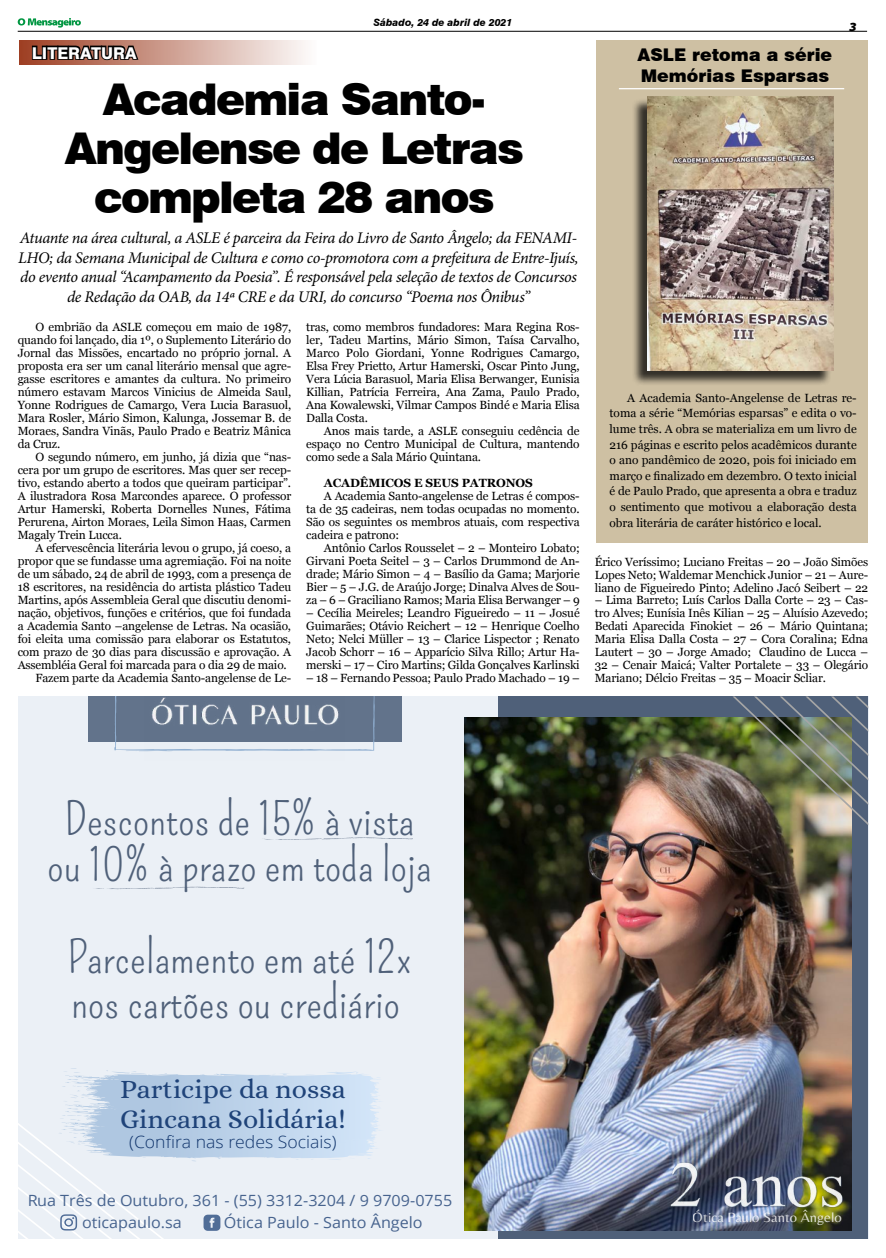
<style>
.page{position:relative;width:886px;height:1258px;background:#fff}
.page>*{position:absolute;margin:0;border:0;box-sizing:border-box;transform-origin:0 0}
.t1{font:44.25px/45.9px "Pompiere";color:#4f6079;text-align:center;scale:1.04 1}
.t2{font:900 43.75px/48.8px "Swiss 721 BT";letter-spacing:-.04em;color:#000;text-align:center}
.t3{font:26.62px/30px "Alice";color:#1f4379;scale:1.04 1}
.t4{font:900 17.5px/21px "Swiss 721 BT";color:#000}
.t5{font:300 16.88px "Open Sans";color:#12366d;scale:1.04 1}
.t6{font:italic 16.25px/19.5px "Minion Pro";letter-spacing:-.025em;color:#000;text-align:center}
.t7{font:800 16.25px "Swiss 721 BT";color:#fff}
.t8{font:15.5px/21.6px "Open Sans";color:#12366d;scale:1.04 1}
.t9{font:14px "Belleza";color:#fff;scale:1.04 1}
.t10{font:italic 900 semi-expanded 12.5px "Myriad Pro";color:#000}
.t11{font:11.88px/13px "Georgia";letter-spacing:-.01em;color:#000;text-align:justify}
.t12{font:700 11.88px "Georgia";letter-spacing:-.01em;color:#000}
.t13{font:italic 800 10px "Swiss 721 BT";color:#000}
</style>
<div class="page">
<hr style="left:18px;top:31px;width:849px;height:1px;background:#000">
<svg style="left:18px;top:18px;width:63px;height:10px"></svg>
<div style="left:18px;top:696px;width:850px;height:543px;background:#ebf0f6"></div>
<div style="left:498px;top:696px;width:370px;height:543px;background:#4f6079"></div>
<img style="left:464px;top:718px;width:388px;height:513px">
<img style="left:732px;top:696px;width:136px;height:129px">
<div style="left:88px;top:696px;width:314px;height:46px;background:#62738b"></div>
<svg style="left:114px;top:696px;width:261px;height:56px"></svg>
<svg style="left:264px;top:837px;width:149px;height:3px"></svg>
<svg style="left:95px;top:887px;width:149px;height:3px"></svg>
<svg style="left:64px;top:1068px;width:294px;height:8px"></svg>
<svg style="left:65px;top:1097px;width:293px;height:9px;background:#c0d4ea"></svg>
<svg style="left:18px;top:1115px;width:337px;height:124px"></svg>
<img style="left:669px;top:1133px;width:183px;height:98px">
<div style="left:19px;top:40px;width:297px;height:24px;background:linear-gradient(to right,#9d3e22,#fdfcfc)"></div>
<svg style="left:31px;top:44px;width:109px;height:18px;background:#42271f"></svg>
<div style="left:596px;top:40px;width:272px;height:502px;background:#cec0a3"></div>
<div style="left:631px;top:98px;width:200px;height:288px;background:#000;opacity:.75"></div>
<img style="left:647px;top:97px;width:187px;height:274px">
<hr style="left:619px;top:88px;width:225px;height:1px;background:#fff">
<p class="t13" style="left:373px;top:17px;width:140px">Sábado, 24 de abril de 2021</p>
<h3 class="t7" style="left:32px;top:43px;width:106px">LITERATURA</h3>
<h2 class="t2" style="left:65px;top:75px;width:461px">Academia Santo-<br>Angelense de Letras completa 28 anos</h2>
<p class="t6" style="left:18px;top:228px;width:562px">Atuante na área cultural, a ASLE é parceira da Feira do Livro de Santo Ângelo; da FENAMI-LHO; da Semana Municipal de Cultura e como co-promotora com a prefeitura de Entre-Ijuís, do evento anual “Acampamento da Poesia”. É responsável pela seleção de textos de Concursos de Redação da OAB, da 14ª CRE e da URI, do concurso “Poema nos Ônibus”</p>
<p class="t11" style="left:18px;top:320px;width:275px;text-indent:18px">O embrião da ASLE começou em maio de 1987, quando foi lançado, dia 1º, o Suplemento Literário do Jornal das Missões, encartado no próprio jornal. A proposta era ser um canal literário mensal que agre&shy;gasse escritores e amantes da cultura. No primeiro número estavam Marcos Vinicius de Almeida Saul, Yonne Rodrigues de Camargo, Vera Lucia Barasuol, Mara Rosler, Mário Simon, Kalunga, Jossemar B. de Moraes, Sandra Vinãs, Paulo Prado e Beatriz Mânica da Cruz.</p>
<p class="t11" style="left:18px;top:450px;width:275px;text-indent:18px">O segundo número, em junho, já dizia que “nas&shy;cera por um grupo de escritores. Mas quer ser recep&shy;tivo, estando aberto a todos que queiram participar”.<br>A ilustradora Rosa Marcondes aparece. O professor Artur Hamerski, Roberta Dornelles Nunes, Fátima Perurena, Airton Moraes, Leila Simon Haas, Carmen Magaly Trein Lucca.</p>
<p class="t11" style="left:35px;top:541px;width:257px">A efervescência literária levou o grupo, já coeso, a</p>
<p class="t11" style="left:18px;top:554px;width:275px">propor que se fundasse uma agremiação. Foi na noite</p>
<p class="t11" style="left:18px;top:567px;width:275px">de um sábado, 24 de abril de 1993, com a presença de</p>
<p class="t11" style="left:18px;top:580px;width:275px">18 escritores, na residência do artista plástico Tadeu</p>
<p class="t11" style="left:18px;top:593px;width:275px">Martins, após Assembleia Geral que discutiu denomi-</p>
<p class="t11" style="left:18px;top:606px;width:275px">nação, objetivos, funções e critérios, que foi fundada</p>
<p class="t11" style="left:18px;top:619px;width:275px">a Academia Santo –angelense de Letras. Na ocasião,</p>
<p class="t11" style="left:18px;top:632px;width:275px">foi eleita uma comissão para elaborar os Estatutos,</p>
<p class="t11" style="left:18px;top:645px;width:275px">com prazo de 30 dias para discussão e aprovação. A</p>
<p class="t11" style="left:18px;top:658px;width:271px">Assembléia Geral foi marcada para o dia 29 de maio.</p>
<p class="t11" style="left:35px;top:671px;width:257px">Fazem parte da Academia Santo-angelense de Le-</p>
<p class="t11" style="left:306px;top:320px;width:275px">tras, como membros fundadores: Mara Regina Ros&shy;ler, Tadeu Martins, Mário Simon, Taísa Carvalho, Marco Polo Giordani, Yonne Rodrigues Camargo, Elsa Frey Prietto, Artur Hamerski, Oscar Pinto Jung, Vera Lúcia Barasuol, Maria Elisa Berwanger, Eunisia Killian, Patrícia Ferreira, Ana Zama, Paulo Prado, Ana Kowalewski, Vilmar Campos Bindé e Maria Elisa Dalla Costa.</p>
<p class="t11" style="left:306px;top:424px;width:275px;text-indent:18px">Anos mais tarde, a ASLE conseguiu cedência de espaço no Centro Municipal de Cultura, mantendo como sede a Sala Mário Quintana.</p>
<p class="t12" style="left:324px;top:475px;width:210px">ACADÊMICOS E SEUS PATRONOS</p>
<p class="t11" style="left:306px;top:489px;width:275px;text-indent:18px">A Academia Santo-angelense de Letras é compos&shy;ta de 35 cadeiras, nem todas ocupadas no momento.<br>São os seguintes os membros atuais, com respectiva cadeira e patrono:</p>
<p class="t11" style="left:306px;top:541px;width:275px;text-indent:18px">Antônio Carlos Rousselet – 2 – Monteiro Lobato; Girvani Poeta Seitel – 3 – Carlos Drummond de An&shy;drade; Mário Simon – 4 – Basílio da Gama; Marjorie Bier – 5 – J.G. de Araújo Jorge; Dinalva Alves de Sou&shy;za – 6 – Graciliano Ramos; Maria Elisa Berwanger – 9</p>
<p class="t11" style="left:306px;top:606px;width:275px">– Cecília Meireles; Leandro Figueiredo – 11 – Josué Guimarães; Otávio Reichert – 12 – Henrique Coelho Neto; Nelci Müller – 13 – Clarice Lispector ; Renato Jacob Schorr – 16 – Apparício Silva Rillo; Artur Ha&shy;merski – 17 – Ciro Martins; Gilda Gonçalves Karlinski</p>
<p class="t11" style="left:306px;top:671px;width:275px">– 18 – Fernando Pessoa; Paulo Prado Machado – 19 –</p>
<h3 class="t4" style="left:637px;top:44px;width:196px">ASLE retoma a série<br>Memórias Esparsas</h3>
<p class="t10" style="left:849px;top:18px;width:9px">3</p>
<p class="t11" style="left:609px;top:390px;width:249px;line-height:15.6px;text-indent:18px">A Academia Santo-Angelense de Letras re&shy;toma a série “Memórias esparsas” e edita o vo&shy;lume três. A obra se materializa em um livro de 216 páginas e escrito pelos acadêmicos durante o ano pandêmico de 2020, pois foi iniciado em março e finalizado em dezembro. O texto inicial é de Paulo Prado, que apresenta a obra e traduz o sentimento que motivou a elaboração desta obra literária de caráter histórico e local.</p>
<p class="t11" style="left:595px;top:556px;width:275px">Érico Veríssimo; Luciano Freitas – 20 – João Simões Lopes Neto; Waldemar Menchick Junior – 21 – Aure&shy;liano de Figueiredo Pinto; Adelino Jacó Seibert – 22</p>
<p class="t11" style="left:595px;top:594px;width:275px">– Lima Barreto; Luís Carlos Dalla Corte – 23 – Cas&shy;tro Alves; Eunísia Inês Kilian – 25 – Aluísio Azevedo; Bedati Aparecida Finokiet – 26 – Mário Quintana; Maria Elisa Dalla Costa – 27 – Cora Coralina; Edna Lautert – 30 – Jorge Amado; Claudino de Lucca – 32 – Cenair Maicá; Valter Portalete – 33 – Olegário Mariano; Délcio Freitas – 35 – Moacir Scliar.</p>
<h1 class="t1" style="left:48px;top:797px;width:371px">Descontos de 15% à vista ou 10% à prazo em toda loja</h1>
<h1 class="t1" style="left:67px;top:935px;width:332px;text-align:left">Parcelamento em até 12x nos cartões ou crediário</h1>
<h3 class="t3" style="left:120px;top:1076px;width:218px">Participe da nossa<br>Gincana Solidária!</h3>
<h3 class="t5" style="left:129px;top:1131px;width:201px">(Confira nas redes Sociais)</h3>
<h3 class="t8" style="left:82px;top:1189px;width:358px;text-indent:-55px">Rua Três de Outubro, 361 - (55) 3312-3204 / 9 9709-0755 oticapaulo.sa</h3>
<h3 class="t8" style="left:224px;top:1211px;width:193px">Ótica Paulo - Santo Ângelo</h3>
<p class="t9" style="left:693px;top:1209px;width:145px">Ótica Paulo Santo Ângelo</p>
</div>
